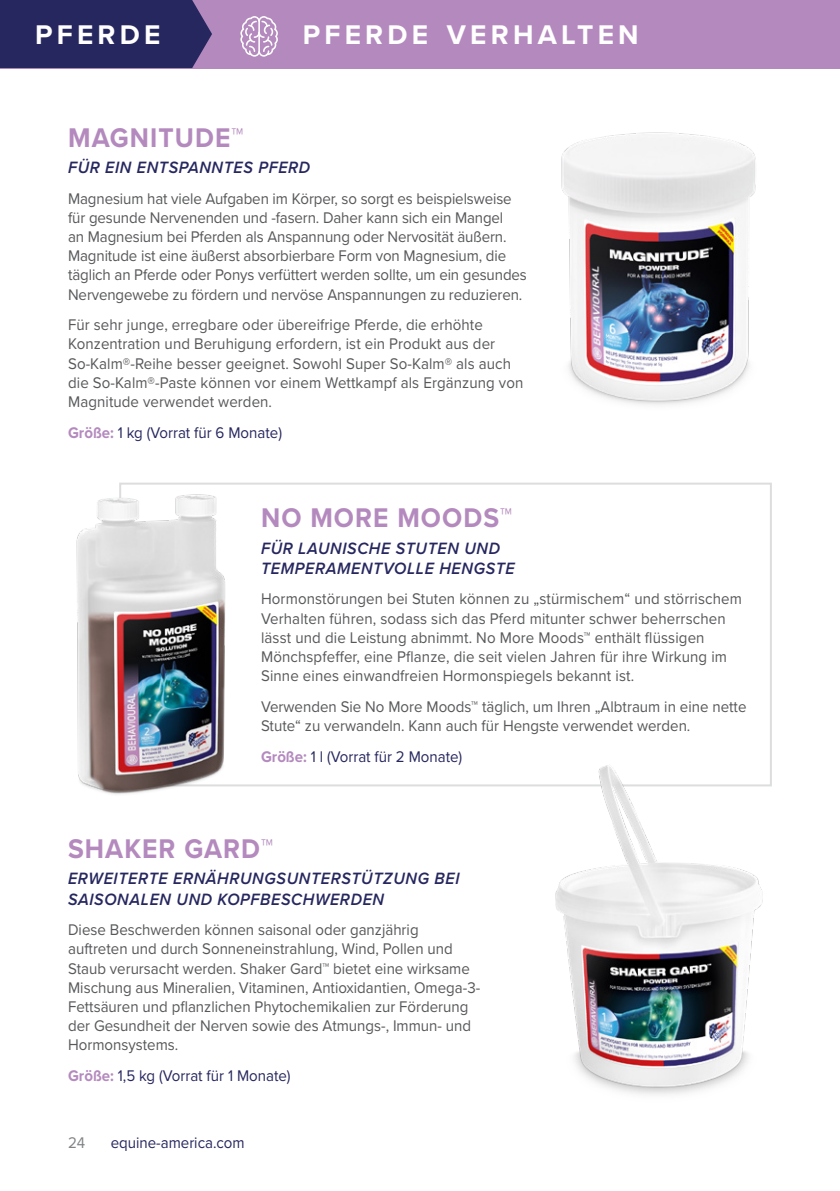
<style>
.page{position:relative;width:840px;height:1191px;background:#fff}
.page>*{position:absolute;margin:0;border:0;box-sizing:border-box;transform-origin:0 0}
.t1{font:700 28px "Proxima Nova";letter-spacing:.04em;color:#b48abe;scale:.94 1}
.t2{font:700 28px "Proxima Nova";letter-spacing:.15em;color:#fff}
.t3{font:italic 600 17px/20.4px "Proxima Nova";letter-spacing:.04em;color:#26275f;scale:.94 1}
.t4{font:16px/19.2px "Proxima Nova";color:#57585a;scale:.94 1}
.t5{font:16px "Proxima Nova";color:#26275f;scale:.94 1}
.t6{font:16px "Proxima Nova";color:#808285;scale:.94 1}
.s1{font-weight:700;color:#b48abe}
</style>
<div class="page">
<div style="left:0;top:0;width:839px;height:68px;background:#b48abe"></div>
<div style="left:0;top:0;width:212px;height:68px;background:#26275f"></div>
<svg style="left:240px;top:16px;width:38px;height:41px"></svg>
<img style="left:534px;top:68px;width:246px;height:337px">
<img style="left:76px;top:482px;width:192px;height:313px">
<img style="left:460px;top:742px;width:312px;height:353px">
<h1 class="t2" style="left:35px;top:14px;width:127px">PFERDE</h1>
<h1 class="t2" style="left:302px;top:14px;width:337px">PFERDE VERHALTEN</h1>
<h1 class="t1" style="left:68px;top:117px;width:188px">MAGNITUDE™</h1>
<p class="t3" style="left:68px;top:157px;width:259px">FÜR EIN ENTSPANNTES PFERD</p>
<p class="t4" style="left:68px;top:188px;width:489px">Magnesium hat viele Aufgaben im Körper, so sorgt es beispielsweise für gesunde Nervenenden und -fasern. Daher kann sich ein Mangel<br>an Magnesium bei Pferden als Anspannung oder Nervosität äußern.<br>Magnitude ist eine äußerst absorbierbare Form von Magnesium, die täglich an Pferde oder Ponys verfüttert werden sollte, um ein gesundes Nervengewebe zu fördern und nervöse Anspannungen zu reduzieren.</p>
<p class="t4" style="left:68px;top:314px;width:485px">Für sehr junge, erregbare oder übereifrige Pferde, die erhöhte Konzentration und Beruhigung erfordern, ist ein Produkt aus der So-Kalm®-Reihe besser geeignet. Sowohl Super So-Kalm® als auch die So-Kalm®-Paste können vor einem Wettkampf als Ergänzung von Magnitude verwendet werden.</p>
<p class="t5" style="left:68px;top:420px;width:229px"><span class="s1">Größe:</span> 1 kg (Vorrat für 6 Monate)</p>
<h1 class="t1" style="left:261px;top:497px;width:268px">NO MORE MOODS™</h1>
<p class="t3" style="left:261px;top:537px;width:271px">FÜR LAUNISCHE STUTEN UND<br>TEMPERAMENTVOLLE HENGSTE</p>
<p class="t4" style="left:261px;top:589px;width:513px">Hormonstörungen bei Stuten können zu „stürmischem“ und störrischem Verhalten führen, sodass sich das Pferd mitunter schwer beherrschen lässt und die Leistung abnimmt. No More Moods™ enthält flüssigen Mönchspfeffer, eine Pflanze, die seit vielen Jahren für ihre Wirkung im Sinne eines einwandfreien Hormonspiegels bekannt ist.</p>
<p class="t4" style="left:261px;top:696px;width:517px">Verwenden Sie No More Moods™ täglich, um Ihren „Albtraum in eine nette<br>Stute“ zu verwandeln. Kann auch für Hengste verwendet werden.</p>
<p class="t5" style="left:261px;top:744px;width:215px"><span class="s1">Größe:</span> 1 l (Vorrat für 2 Monate)</p>
<h1 class="t1" style="left:68px;top:828px;width:219px">SHAKER GARD™</h1>
<p class="t3" style="left:68px;top:868px;width:417px">ERWEITERTE ERNÄHRUNGSUNTERSTÜTZUNG BEI<br>SAISONALEN UND KOPFBESCHWERDEN</p>
<p class="t4" style="left:68px;top:919px;width:440px">Diese Beschwerden können saisonal oder ganzjährig auftreten und durch Sonneneinstrahlung, Wind, Pollen und Staub verursacht werden. Shaker Gard™ bietet eine wirksame Mischung aus Mineralien, Vitaminen, Antioxidantien, Omega-3- Fettsäuren und pflanzlichen Phytochemikalien zur Förderung der Gesundheit der Nerven sowie des Atmungs-, Immun- und Hormonsystems.</p>
<p class="t5" style="left:68px;top:1063px;width:238px"><span class="s1">Größe:</span> 1,5 kg (Vorrat für 1 Monate)</p>
<p class="t6" style="left:68px;top:1131px;width:20px">24</p>
<p class="t5" style="left:111px;top:1131px;width:144px">equine-america.com</p>
</div>
